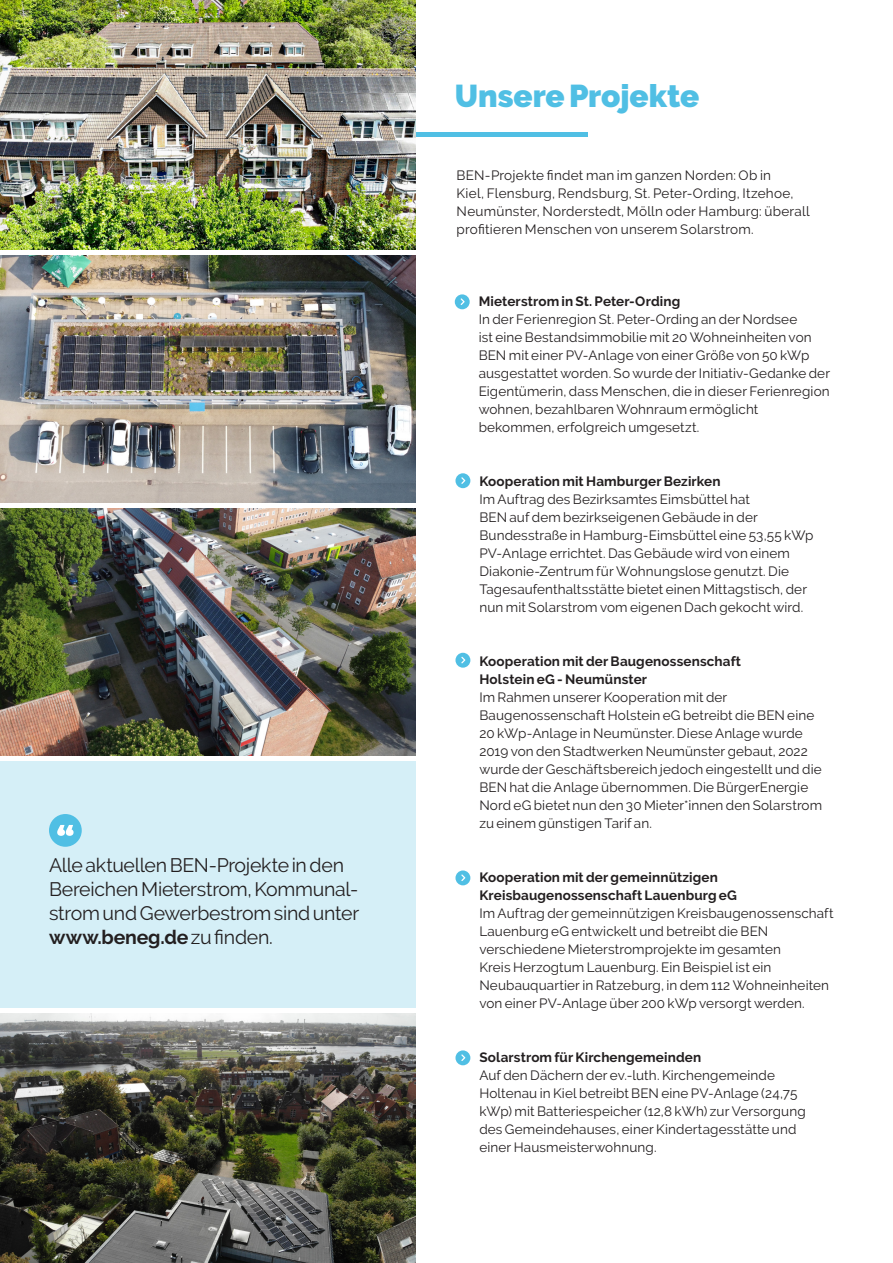
<style>
.page{position:relative;width:893px;height:1263px;background:#fff}
.page>*{position:absolute;margin:0;border:0;box-sizing:border-box;transform-origin:0 0}
.t1{font:900 31.5px "Raleway";color:#50bfe4}
.t2{font:19.5px/24px "Raleway";letter-spacing:-.015em;color:#231f20}
.t3{font:13.5px/18px "Raleway";letter-spacing:.01em;color:#231f20}
.t4{font:700 13.5px/18px "Raleway";letter-spacing:.01em;color:#231f20}
.s1{font-weight:700}
</style>
<div class="page">
<div style="left:0;top:758px;width:416px;height:268px;background:#d5eff7"></div>
<hr style="left:416px;top:132px;width:172px;height:4px;background:#50bfe4">
<div style="left:455px;top:294px;width:15px;height:15px;background:#50bfe4;border-radius:50%"></div>
<svg style="left:461px;top:298px;width:4px;height:7px"></svg>
<div style="left:455px;top:473px;width:15px;height:15px;background:#50bfe4;border-radius:50%"></div>
<svg style="left:461px;top:477px;width:4px;height:7px"></svg>
<div style="left:455px;top:653px;width:15px;height:15px;background:#50bfe4;border-radius:50%"></div>
<svg style="left:461px;top:657px;width:4px;height:6px"></svg>
<div style="left:455px;top:870px;width:15px;height:15px;background:#50bfe4;border-radius:50%"></div>
<svg style="left:461px;top:874px;width:4px;height:7px"></svg>
<div style="left:455px;top:1050px;width:15px;height:15px;background:#50bfe4;border-radius:50%"></div>
<svg style="left:461px;top:1054px;width:4px;height:7px"></svg>
<img style="left:0;top:0;width:416px;height:250px">
<img style="left:0;top:255px;width:416px;height:501px">
<img style="left:0;top:1012px;width:416px;height:251px">
<div style="left:49px;top:814px;width:33px;height:33px;background:#50bfe4;border-radius:50%"></div>
<svg style="left:57px;top:825px;width:17px;height:11px"></svg>
<hr style="left:0;top:503px;width:416px;height:4px;background:#fff">
<hr style="left:0;top:756px;width:416px;height:4px;background:#fff">
<hr style="left:0;top:1008px;width:416px;height:4px;background:#fff">
<h2 class="t2" style="left:49px;top:853px;width:312px">Alle aktuellen BEN-Projekte in den<br>Bereichen Mieterstrom, Kommunal&shy;strom und Gewerbestrom sind unter <span class="s1">www.beneg.de</span> zu finden.</h2>
<h1 class="t1" style="left:455px;top:78px;width:246px">Unsere Projekte</h1>
<p class="t3" style="left:457px;top:166px;width:355px">BEN-Projekte findet man im ganzen Norden: Ob in<br>Kiel, Flensburg, Rendsburg, St. Peter-Ording, Itzehoe, Neumünster, Norderstedt, Mölln oder Hamburg: überall profitieren Menschen von unserem Solarstrom.</p>
<p class="t4" style="left:479px;top:292px;width:203px">Mieterstrom in St. Peter-Ording</p>
<p class="t3" style="left:479px;top:310px;width:353px">In der Ferienregion St. Peter-Ording an der Nordsee<br>ist eine Bestandsimmobilie mit 20 Wohneinheiten von BEN mit einer PV-Anlage von einer Größe von 50 kWp ausgestattet worden. So wurde der Initiativ-Gedanke der Eigentümerin, dass Menschen, die in dieser Ferienregion wohnen, bezahlbaren Wohnraum ermöglicht bekommen, erfolgreich umgesetzt.</p>
<p class="t4" style="left:479px;top:472px;width:243px">Kooperation mit Hamburger Bezirken</p>
<p class="t3" style="left:479px;top:490px;width:336px">Im Auftrag des Bezirksamtes Eimsbüttel hat<br>BEN auf dem bezirkseigenen Gebäude in der Bundesstraße in Hamburg-Eimsbüttel eine 53,55 kWp PV-Anlage errichtet. Das Gebäude wird von einem Diakonie-Zentrum für Wohnungslose genutzt. Die Tagesaufenthaltsstätte bietet einen Mittagstisch, der nun mit Solarstrom vom eigenen Dach gekocht wird.</p>
<p class="t4" style="left:479px;top:652px;width:263px">Kooperation mit der Baugenossenschaft<br>Holstein eG - Neumünster</p>
<p class="t3" style="left:479px;top:688px;width:344px">Im Rahmen unserer Kooperation mit der Baugenossenschaft Holstein eG betreibt die BEN eine 20 kWp-Anlage in Neumünster. Diese Anlage wurde 2019 von den Stadtwerken Neumünster gebaut, 2022 wurde der Geschäftsbereich jedoch eingestellt und die BEN hat die Anlage übernommen. Die BürgerEnergie Nord eG bietet nun den 30 Mieter*innen den Solarstrom zu einem günstigen Tarif an.</p>
<p class="t4" style="left:479px;top:868px;width:259px">Kooperation mit der gemeinnützigen<br>Kreisbaugenossenschaft Lauenburg eG</p>
<p class="t3" style="left:479px;top:904px;width:356px">Im Auftrag der gemeinnützigen Kreisbaugenossenschaft Lauenburg eG entwickelt und betreibt die BEN verschiedene Mieterstromprojekte im gesamten<br>Kreis Herzogtum Lauenburg. Ein Beispiel ist ein Neubauquartier in Ratzeburg, in dem 112 Wohneinheiten von einer PV-Anlage über 200 kWp versorgt werden.</p>
<p class="t4" style="left:479px;top:1048px;width:223px">Solarstrom für Kirchengemeinden</p>
<p class="t3" style="left:479px;top:1066px;width:328px">Auf den Dächern der ev.-luth. Kirchengemeinde Holtenau in Kiel betreibt BEN eine PV-Anlage (24,75 kWp) mit Batteriespeicher (12,8 kWh) zur Versorgung des Gemeindehauses, einer Kindertagesstätte und einer Hausmeisterwohnung.</p>
</div>
